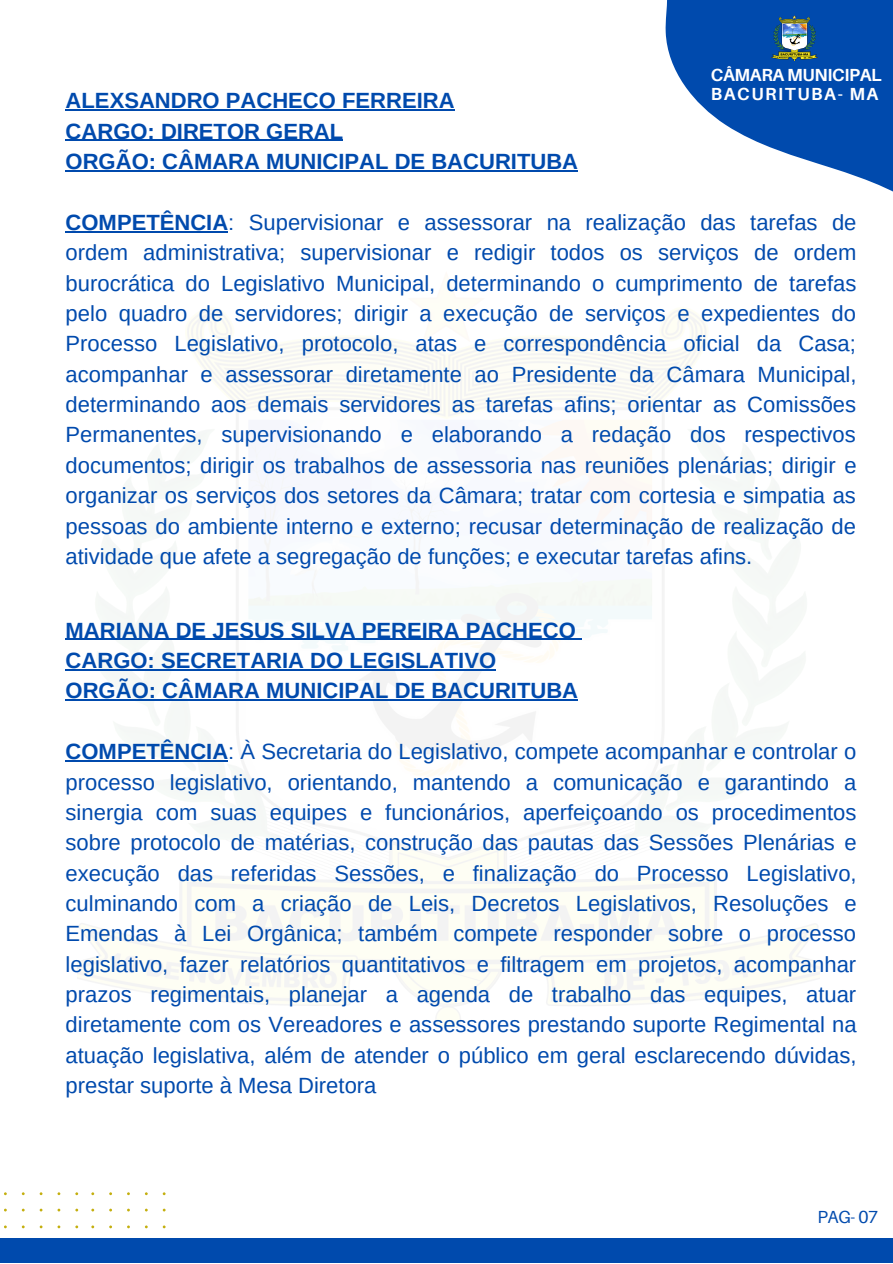
<style>
.page{position:relative;width:893px;height:1264px;background:#fff}
.page>*{position:absolute;margin:0;border:0;box-sizing:border-box;transform-origin:0 0}
.t1{font:22.05px/30.3px "Arimo";color:#004aad;text-align:justify}
.t2{font:700 22.05px "Arimo";color:#004aad}
.t3{font:700 17.55px "Aileron";letter-spacing:-.02em;color:#fff}
.t4{font:700 17.55px "Aileron";letter-spacing:.09em;color:#fff}
.t5{font:17.55px "Aileron";color:#004aad}
.s1{font-weight:700}
</style>
<div class="page">
<img style="left:77px;top:308px;width:742px;height:719px">
<svg style="left:665px;top:0;width:227px;height:191px;fill:#004aad"></svg>
<img style="left:771px;top:16px;width:46px;height:45px">
<hr style="left:66px;top:639px;width:509px;height:1px;background:#004aad">
<hr style="left:66px;top:669px;width:430px;height:1px;background:#004aad">
<hr style="left:66px;top:699px;width:512px;height:1px;background:#004aad">
<hr style="left:66px;top:760px;width:162px;height:1px;background:#004aad">
<hr style="left:66px;top:109px;width:388px;height:2px;background:#004aad">
<hr style="left:66px;top:140px;width:277px;height:1px;background:#004aad">
<hr style="left:66px;top:170px;width:512px;height:1px;background:#004aad">
<hr style="left:66px;top:231px;width:162px;height:1px;background:#004aad">
<div style="left:0;top:1238px;width:892px;height:24px;background:#004aad"></div>
<p class="t2" style="left:66px;top:88px;width:390px">ALEXSANDRO PACHECO FERREIRA</p>
<p class="t2" style="left:66px;top:119px;width:279px">CARGO: DIRETOR GERAL</p>
<p class="t2" style="left:66px;top:149px;width:514px">ORGÃO: CÂMARA MUNICIPAL DE BACURITUBA</p>
<p class="t3" style="left:710px;top:64px;width:173px">CÂMARA MUNICIPAL</p>
<p class="t4" style="left:710px;top:83px;width:169px">BACURITUBA- MA</p>
<p class="t1" style="left:66px;top:207px;width:792px"><span class="s1">COMPETÊNCIA</span>: Supervisionar e assessorar na realização das tarefas de ordem administrativa; supervisionar e redigir todos os serviços de ordem burocrática do Legislativo Municipal, determinando o cumprimento de tarefas pelo quadro de servidores; dirigir a execução de serviços e expedientes do Processo Legislativo, protocolo, atas e correspondência oficial da Casa; acompanhar e assessorar diretamente ao Presidente da Câmara Municipal, determinando aos demais servidores as tarefas afins; orientar as Comissões Permanentes, supervisionando e elaborando a redação dos respectivos documentos; dirigir os trabalhos de assessoria nas reuniões plenárias; dirigir e organizar os serviços dos setores da Câmara; tratar com cortesia e simpatia as pessoas do ambiente interno e externo; recusar determinação de realização de atividade que afete a segregação de funções; e executar tarefas afins.</p>
<p class="t2" style="left:66px;top:617px;width:511px">MARIANA DE JESUS SILVA PEREIRA PACHECO</p>
<p class="t2" style="left:66px;top:648px;width:432px">CARGO: SECRETARIA DO LEGISLATIVO</p>
<p class="t2" style="left:66px;top:678px;width:514px">ORGÃO: CÂMARA MUNICIPAL DE BACURITUBA</p>
<p class="t1" style="left:66px;top:736px;width:792px"><span class="s1">COMPETÊNCIA</span>: À Secretaria do Legislativo, compete acompanhar e controlar o processo legislativo, orientando, mantendo a comunicação e garantindo a sinergia com suas equipes e funcionários, aperfeiçoando os procedimentos sobre protocolo de matérias, construção das pautas das Sessões Plenárias e execução das referidas Sessões, e finalização do Processo Legislativo, culminando com a criação de Leis, Decretos Legislativos, Resoluções e Emendas à Lei Orgânica; também compete responder sobre o processo legislativo, fazer relatórios quantitativos e filtragem em projetos, acompanhar prazos regimentais, planejar a agenda de trabalho das equipes, atuar diretamente com os Vereadores e assessores prestando suporte Regimental na atuação legislativa, além de atender o público em geral esclarecendo dúvidas, prestar suporte à Mesa Diretora</p>
<p class="t5" style="left:817px;top:1206px;width:62px">PAG- 07</p>
</div>
